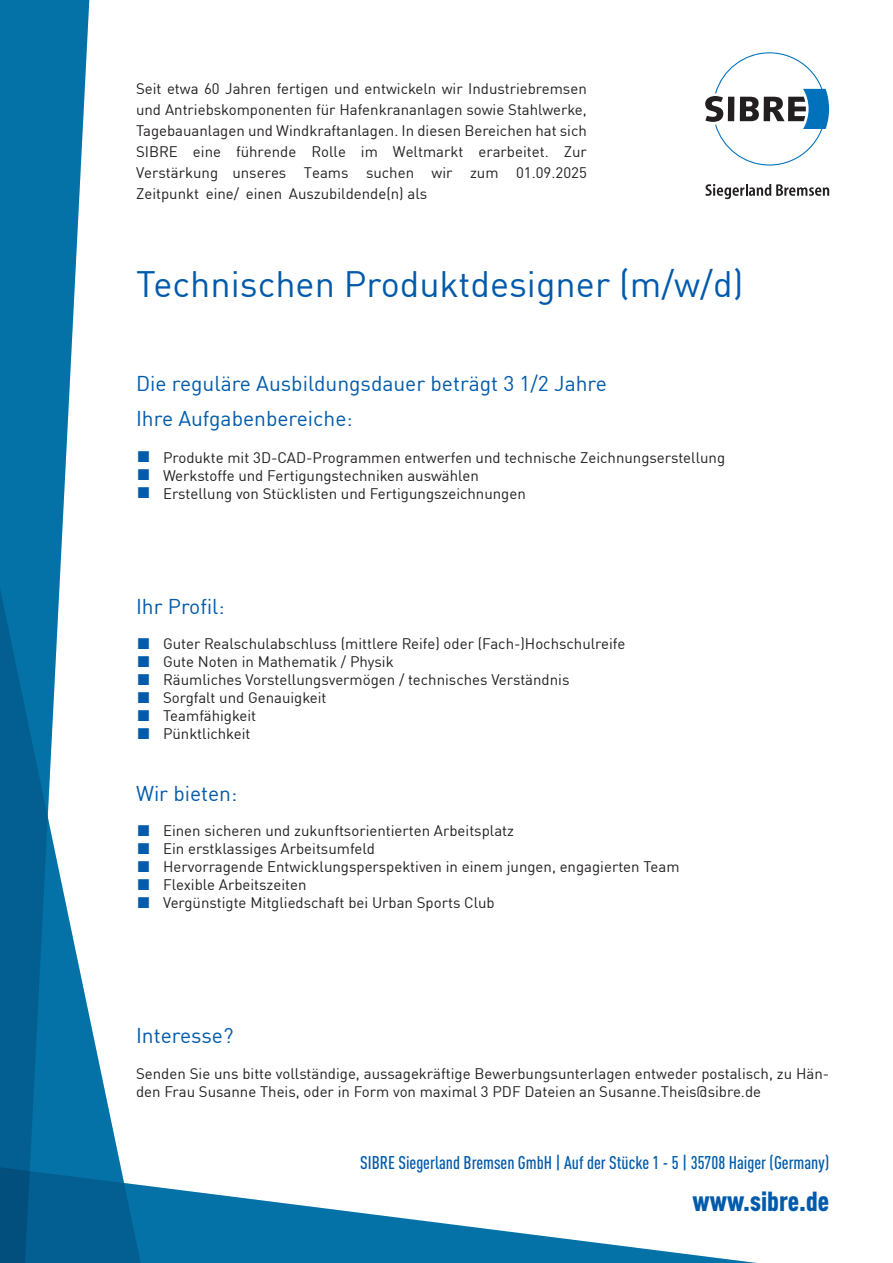
<style>
.page{position:relative;width:893px;height:1263px;background:#fff}
.page>*{position:absolute;margin:0;border:0;box-sizing:border-box;transform-origin:0 0}
.t1{font:36px "DINOT";color:#015aaa}
.t2{font:900 condensed 27.15px "DINOT";color:#015aaa}
.t3{font:21px "DINOT";color:#015aaa}
.t4{font:500 condensed 18.15px "DINOT";color:#015aaa}
.Absatzformat_1{font:15px/21px "DINOT";color:#231f20}
.s1{color:#015aaa}
</style>
<div class="page">
<svg style="left:705px;top:184px;width:124px;height:15px"></svg>
<svg style="left:705px;top:52px;width:124px;height:114px"></svg>
<svg style="left:0;top:0;width:89px;height:588px;fill:#0472a6"></svg>
<svg style="left:0;top:588px;width:121px;height:579px"></svg>
<svg style="left:0;top:1167px;width:757px;height:96px"></svg>
<p class="Absatzformat_1" style="left:136px;top:77px;width:452px;text-align:justify">Seit etwa 60 Jahren fertigen und entwickeln wir Industriebremsen und Antriebskomponenten für Hafenkrananlagen sowie Stahlwerke, Tagebauanlagen und Windkraftanlagen. In diesen Bereichen hat sich SIBRE eine führende Rolle im Weltmarkt erarbeitet. Zur Verstärkung unseres Teams suchen wir zum 01.09.2025<br>Zeitpunkt eine/ einen Auszubildende(n) als</p>
<p class="t1" style="left:136px;top:256px;width:609px">Technischen Produktdesigner (m/w/d)</p>
<p class="t3" style="left:136px;top:367px;width:472px">Die reguläre Ausbildungsdauer beträgt 3 1/2 Jahre</p>
<p class="t3" style="left:136px;top:403px;width:218px">Ihre Aufgabenbereiche:</p>
<p class="Absatzformat_1" style="left:136px;top:446px;width:591px"><span class="s1">■</span> Produkte mit 3D-CAD-Programmen entwerfen und technische Zeichnungserstellung</p>
<p class="Absatzformat_1" style="left:136px;top:464px;width:344px"><span class="s1">■</span> Werkstoffe und Fertigungstechniken auswählen</p>
<p class="Absatzformat_1" style="left:136px;top:482px;width:391px"><span class="s1">■</span> Erstellung von Stücklisten und Fertigungszeichnungen</p>
<p class="t3" style="left:136px;top:590px;width:90px">Ihr Profil:</p>
<p class="Absatzformat_1" style="left:136px;top:632px;width:491px"><span class="s1">■</span> Guter Realschulabschluss (mittlere Reife) oder (Fach-)Hochschulreife</p>
<p class="Absatzformat_1" style="left:136px;top:650px;width:259px"><span class="s1">■</span> Gute Noten in Mathematik / Physik</p>
<p class="Absatzformat_1" style="left:136px;top:668px;width:435px"><span class="s1">■</span> Räumliches Vorstellungsvermögen / technisches Verständnis</p>
<p class="Absatzformat_1" style="left:136px;top:686px;width:192px"><span class="s1">■</span> Sorgfalt und Genauigkeit</p>
<p class="Absatzformat_1" style="left:136px;top:704px;width:122px"><span class="s1">■</span> Teamfähigkeit</p>
<p class="Absatzformat_1" style="left:136px;top:722px;width:116px"><span class="s1">■</span> Pünktlichkeit</p>
<p class="t3" style="left:136px;top:778px;width:103px">Wir bieten:</p>
<p class="Absatzformat_1" style="left:136px;top:819px;width:379px"><span class="s1">■</span> Einen sicheren und zukunftsorientierten Arbeitsplatz</p>
<p class="Absatzformat_1" style="left:136px;top:837px;width:240px"><span class="s1">■</span> Ein erstklassiges Arbeitsumfeld</p>
<p class="Absatzformat_1" style="left:136px;top:855px;width:545px"><span class="s1">■</span> Hervorragende Entwicklungsperspektiven in einem jungen, engagierten Team</p>
<p class="Absatzformat_1" style="left:136px;top:873px;width:172px"><span class="s1">■</span> Flexible Arbeitszeiten</p>
<p class="Absatzformat_1" style="left:136px;top:891px;width:360px"><span class="s1">■</span> Vergünstigte Mitgliedschaft bei Urban Sports Club</p>
<p class="t3" style="left:136px;top:1019px;width:99px">Interesse?</p>
<p class="Absatzformat_1" style="left:136px;top:1064px;width:695px;line-height:18px">Senden Sie uns bitte vollständige, aussagekräftige Bewerbungsunterlagen entweder postalisch, zu Hän&shy;den Frau Susanne Theis, oder in Form von maximal 3 PDF Dateien an Susanne.Theis@sibre.de</p>
<p class="t4" style="left:360px;top:1152px;width:470px">SIBRE Siegerland Bremsen GmbH | Auf der Stücke 1 - 5 | 35708 Haiger (Germany)</p>
<h2 class="t2" style="left:692px;top:1185px;width:138px">www.sibre.de</h2>
</div>
